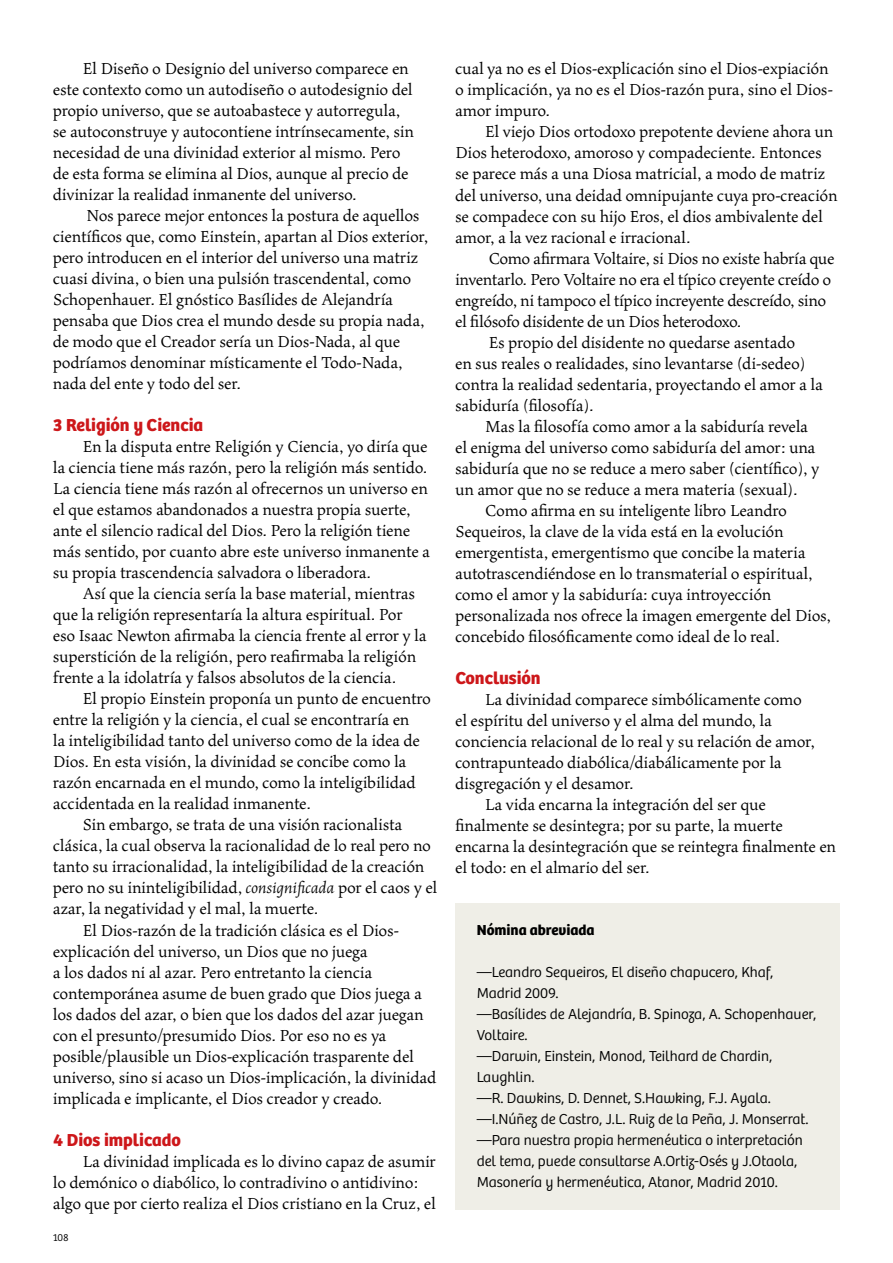
<style>
.page{position:relative;width:893px;height:1263px;background:#fff}
.page>*{position:absolute;margin:0;border:0;box-sizing:border-box;transform-origin:0 0}
.t1{font:18px/21px "Maiola Pro";color:#000}
.t2{font:700 18px "Bree";color:#cd171a}
.t3{font:300 15px/21px "Bree";color:#000}
.t4{font:700 15px "Bree";color:#000}
.t5{font:300 10.5px "Bree";color:#000}
.s1{font-style:italic}
</style>
<div class="page">
<div style="left:455px;top:904px;width:385px;height:306px;background:#efeee7"></div>
<p class="t1" style="left:53px;top:59px;width:363px;text-indent:30px">El Diseño o Designio del universo comparece en este contexto como un autodiseño o autodesignio del propio universo, que se autoabastece y autorregula, se autoconstruye y autocontiene intrínsecamente, sin necesidad de una divinidad exterior al mismo. Pero de esta forma se elimina al Dios, aunque al precio de divinizar la realidad inmanente del universo.</p>
<p class="t1" style="left:53px;top:206px;width:377px;text-indent:33px">Nos parece mejor entonces la postura de aquellos científicos que, como Einstein, apartan al Dios exterior, pero introducen en el interior del universo una matriz cuasi divina, o bien una pulsión trascendental, como Schopenhauer. El gnóstico Basílides de Alejandría pensaba que Dios crea el mundo desde su propia nada, de modo que el Creador sería un Dios-Nada, al que podríamos denominar místicamente el Todo-Nada, nada del ente y todo del ser.</p>
<p class="t2" style="left:53px;top:414px;width:152px">3 Religión y Ciencia</p>
<p class="t1" style="left:53px;top:437px;width:379px;text-indent:30px">En la disputa entre Religión y Ciencia, yo diría que la ciencia tiene más razón, pero la religión más sentido.<br>La ciencia tiene más razón al ofrecernos un universo en el que estamos abandonados a nuestra propia suerte, ante el silencio radical del Dios. Pero la religión tiene más sentido, por cuanto abre este universo inmanente a su propia trascendencia salvadora o liberadora.</p>
<p class="t1" style="left:53px;top:584px;width:375px;text-indent:30px">Así que la ciencia sería la base material, mientras que la religión representaría la altura espiritual. Por eso Isaac Newton afirmaba la ciencia frente al error y la superstición de la religión, pero reafirmaba la religión frente a la idolatría y falsos absolutos de la ciencia.</p>
<p class="t1" style="left:83px;top:689px;width:350px">El propio Einstein proponía un punto de encuentro</p>
<p class="t1" style="left:53px;top:710px;width:358px">entre la religión y la ciencia, el cual se encontraría en</p>
<p class="t1" style="left:53px;top:731px;width:368px">la inteligibilidad tanto del universo como de la idea de</p>
<p class="t1" style="left:53px;top:752px;width:355px">Dios. En esta visión, la divinidad se concibe como la</p>
<p class="t1" style="left:53px;top:773px;width:364px">razón encarnada en el mundo, como la inteligibilidad</p>
<p class="t1" style="left:53px;top:794px;width:259px">accidentada en la realidad inmanente.</p>
<p class="t1" style="left:83px;top:815px;width:321px">Sin embargo, se trata de una visión racionalista</p>
<p class="t1" style="left:53px;top:836px;width:379px">clásica, la cual observa la racionalidad de lo real pero no</p>
<p class="t1" style="left:53px;top:857px;width:373px">tanto su irracionalidad, la inteligibilidad de la creación</p>
<p class="t1" style="left:53px;top:878px;width:386px">pero no su ininteligibilidad, <span class="s1">consignificada</span> por el caos y el</p>
<p class="t1" style="left:53px;top:899px;width:267px">azar, la negatividad y el mal, la muerte.</p>
<p class="t1" style="left:83px;top:920px;width:318px">El Dios-razón de la tradición clásica es el Dios-</p>
<p class="t1" style="left:53px;top:941px;width:316px">explicación del universo, un Dios que no juega</p>
<p class="t1" style="left:53px;top:962px;width:321px">a los dados ni al azar. Pero entretanto la ciencia</p>
<p class="t1" style="left:53px;top:983px;width:370px">contemporánea asume de buen grado que Dios juega a</p>
<p class="t1" style="left:53px;top:1004px;width:372px">los dados del azar, o bien que los dados del azar juegan</p>
<p class="t1" style="left:53px;top:1025px;width:335px">con el presunto/presumido Dios. Por eso no es ya</p>
<p class="t1" style="left:53px;top:1046px;width:362px">posible/plausible un Dios-explicación trasparente del</p>
<p class="t1" style="left:53px;top:1067px;width:385px">universo, sino si acaso un Dios-implicación, la divinidad</p>
<p class="t1" style="left:53px;top:1088px;width:331px">implicada e implicante, el Dios creador y creado.</p>
<p class="t2" style="left:53px;top:1129px;width:129px">4 Dios implicado</p>
<p class="t1" style="left:53px;top:1151px;width:384px;text-indent:30px">La divinidad implicada es lo divino capaz de asumir lo demónico o diabólico, lo contradivino o antidivino: algo que por cierto realiza el Dios cristiano en la Cruz, el</p>
<p class="t5" style="left:53px;top:1231px;width:17px">108</p>
<p class="t1" style="left:455px;top:59px;width:379px">cual ya no es el Dios-explicación sino el Dios-expiación o implicación, ya no es el Dios-razón pura, sino el Dios&shy;amor impuro.</p>
<p class="t1" style="left:455px;top:122px;width:384px;text-indent:30px">El viejo Dios ortodoxo prepotente deviene ahora un Dios heterodoxo, amoroso y compadeciente. Entonces se parece más a una Diosa matricial, a modo de matriz del universo, una deidad omnipujante cuya pro-creación se compadece con su hijo Eros, el dios ambivalente del amor, a la vez racional e irracional.</p>
<p class="t1" style="left:489px;top:248px;width:347px">Como afirmara Voltaire, si Dios no existe habría que</p>
<p class="t1" style="left:455px;top:269px;width:377px">inventarlo. Pero Voltaire no era el típico creyente creído o</p>
<p class="t1" style="left:455px;top:290px;width:372px">engreído, ni tampoco el típico increyente descreído, sino</p>
<p class="t1" style="left:455px;top:311px;width:287px">el filósofo disidente de un Dios heterodoxo.</p>
<p class="t1" style="left:489px;top:332px;width:308px">Es propio del disidente no quedarse asentado</p>
<p class="t1" style="left:455px;top:353px;width:351px">en sus reales o realidades, sino levantarse (di-sedeo)</p>
<p class="t1" style="left:455px;top:374px;width:369px">contra la realidad sedentaria, proyectando el amor a la</p>
<p class="t1" style="left:455px;top:395px;width:140px">sabiduría (filosofía).</p>
<p class="t1" style="left:485px;top:416px;width:324px">Mas la filosofía como amor a la sabiduría revela</p>
<p class="t1" style="left:455px;top:437px;width:362px">el enigma del universo como sabiduría del amor: una</p>
<p class="t1" style="left:455px;top:458px;width:366px">sabiduría que no se reduce a mero saber (científico), y</p>
<p class="t1" style="left:455px;top:479px;width:344px">un amor que no se reduce a mera materia (sexual).</p>
<p class="t1" style="left:485px;top:500px;width:303px">Como afirma en su inteligente libro Leandro</p>
<p class="t1" style="left:455px;top:521px;width:330px">Sequeiros, la clave de la vida está en la evolución</p>
<p class="t1" style="left:455px;top:542px;width:352px">emergentista, emergentismo que concibe la materia</p>
<p class="t1" style="left:455px;top:563px;width:359px">autotrascendiéndose en lo transmaterial o espiritual,</p>
<p class="t1" style="left:455px;top:584px;width:317px">como el amor y la sabiduría: cuya introyección</p>
<p class="t1" style="left:455px;top:605px;width:377px">personalizada nos ofrece la imagen emergente del Dios,</p>
<p class="t1" style="left:455px;top:626px;width:326px">concebido filosóficamente como ideal de lo real.</p>
<p class="t2" style="left:455px;top:667px;width:87px">Conclusión</p>
<p class="t1" style="left:485px;top:689px;width:318px">La divinidad comparece simbólicamente como</p>
<p class="t1" style="left:455px;top:710px;width:318px">el espíritu del universo y el alma del mundo, la</p>
<p class="t1" style="left:455px;top:731px;width:361px">conciencia relacional de lo real y su relación de amor,</p>
<p class="t1" style="left:455px;top:752px;width:328px">contrapunteado diabólica/diabálicamente por la</p>
<p class="t1" style="left:455px;top:773px;width:180px">disgregación y el desamor.</p>
<p class="t1" style="left:485px;top:794px;width:282px">La vida encarna la integración del ser que</p>
<p class="t1" style="left:455px;top:815px;width:329px">finalmente se desintegra; por su parte, la muerte</p>
<p class="t1" style="left:455px;top:836px;width:382px">encarna la desintegración que se reintegra finalmente en</p>
<p class="t1" style="left:455px;top:857px;width:196px">el todo: en el almario del ser.</p>
<p class="t4" style="left:477px;top:921px;width:119px">Nómina abreviada</p>
<p class="t3" style="left:477px;top:962px;width:341px">—Leandro Sequeiros, El diseño chapucero, Khaf, Madrid 2009.<br>—Basílides de Alejandría, B. Spinoza, A. Schopenhauer, Voltaire.<br>—Darwin, Einstein, Monod, Teilhard de Chardin, Laughlin.<br>—R. Dawkins, D. Dennet, S.Hawking, F.J. Ayala. —I.Núñez de Castro, J.L. Ruiz de la Peña, J. Monserrat. —Para nuestra propia hermenéutica o interpretación del tema, puede consultarse A.Ortiz-Osés y J.Otaola, Masonería y hermenéutica, Atanor, Madrid 2010.</p>
</div>
